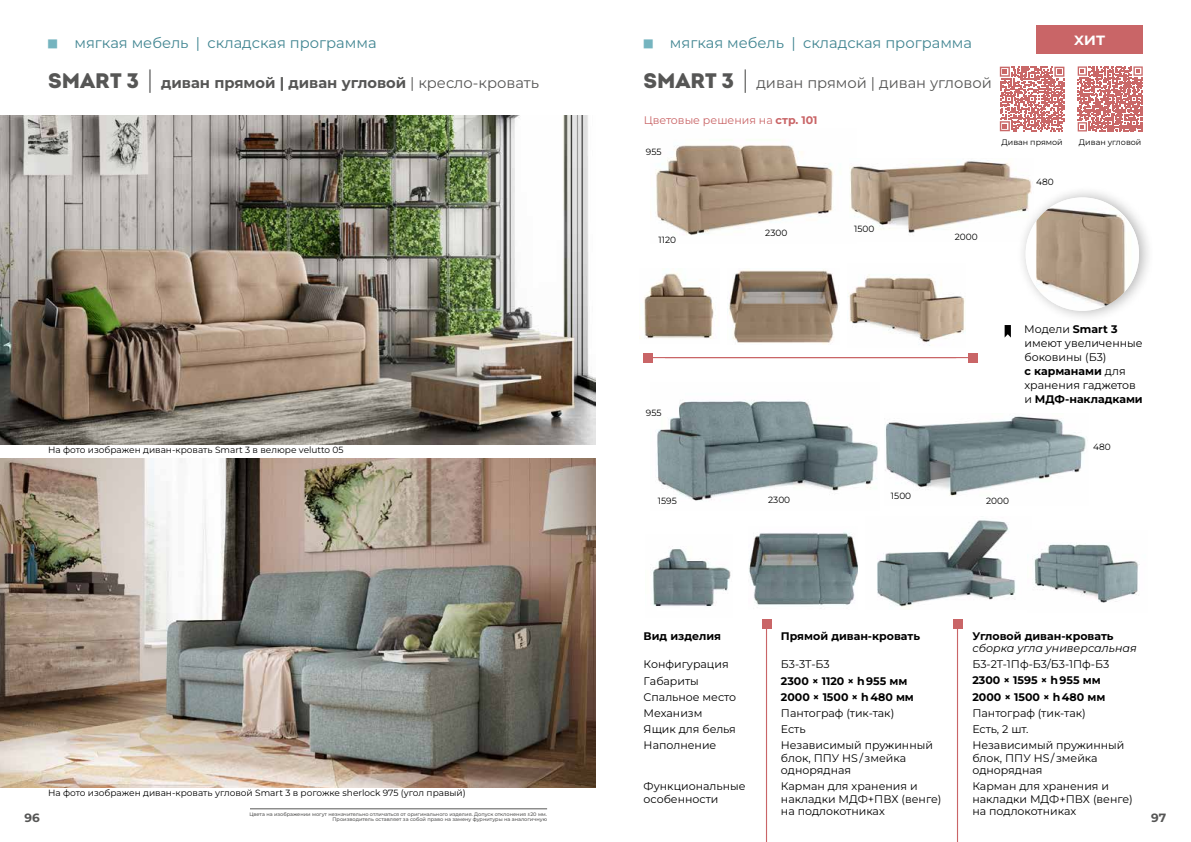
<style>
.page{position:relative;width:1191px;height:842px;background:#fff}
.page>*{position:absolute;margin:0;border:0;box-sizing:border-box;transform-origin:0 0}
.t1{font:600 17.6px "Montserrat";color:#fff}
.t2{font:14.7px "Montserrat";color:#428692}
.t3{font:700 14.7px "Montserrat";color:#565655}
.t4{font:14.7px "Montserrat";color:#565655}
.t5{font:700 12px "Montserrat";color:#565655}
.t6{font:11px/16.2px "Montserrat";color:#000}
.t7{font:700 11px/16.2px "Montserrat";color:#000}
.t8{font:11px "Montserrat";color:#c96567}
.t9{font:italic 11px "Montserrat";color:#000}
.t10{font:9px "Montserrat";color:#000}
.t11{font:8px "Montserrat";color:#000}
.t12{font:500 5px/5.7px "Montserrat";color:#565655;text-align:right}
.s1{font-size:23px;color:#75b4bf}
.s2{font-family:"Intro Demo Black CAPS";font-weight:400;font-size:21px}
.s3{font-weight:300;font-size:25px}
.s4{font-weight:400}
.s5{font-family:"Intro Demo Black CAPS";font-size:21px}
.s6{font-weight:700}
</style>
<div class="page">
<img style="left:0;top:115px;width:595px;height:329px">
<img style="left:0;top:458px;width:595px;height:329px">
<img style="left:655px;top:145px;width:179px;height:91px">
<img style="left:657px;top:400px;width:221px;height:101px">
<img style="left:639px;top:268px;width:75px;height:71px">
<img style="left:849px;top:274px;width:116px;height:72px">
<img style="left:849px;top:160px;width:182px;height:73px">
<img style="left:885px;top:416px;width:201px;height:81px">
<img style="left:727px;top:270px;width:111px;height:74px">
<hr style="left:766px;top:624px;width:1px;height:218px;background:#c96567">
<div style="left:762px;top:619px;width:9px;height:10px;background:#c96567"></div>
<hr style="left:957px;top:624px;width:1px;height:218px;background:#c96567">
<div style="left:953px;top:619px;width:9px;height:10px;background:#c96567"></div>
<svg style="left:1004px;top:325px;width:7px;height:13px"></svg>
<div style="left:1015px;top:185px;width:139px;height:138px;background:#000;opacity:.3"></div>
<img style="left:1025px;top:197px;width:114px;height:114px;border-radius:57px">
<img style="left:652px;top:549px;width:79px;height:57px">
<img style="left:749px;top:532px;width:108px;height:74px">
<img style="left:877px;top:520px;width:139px;height:87px">
<img style="left:1034px;top:543px;width:106px;height:60px">
<hr style="left:648px;top:357px;width:308px;height:1px;background:#c96567">
<div style="left:644px;top:353px;width:9px;height:9px;background:#c96567"></div>
<hr style="left:665px;top:357px;width:307px;height:1px;background:#c96567">
<div style="left:968px;top:353px;width:9px;height:9px;background:#c96567"></div>
<div style="left:1075px;top:64px;width:70px;height:70px;background:linear-gradient(to right,#fff,#fff)"></div>
<svg style="left:1077px;top:66px;width:65px;height:66px"></svg>
<svg style="left:1000px;top:66px;width:65px;height:66px"></svg>
<svg style="left:999px;top:67px;width:65px;height:64px"></svg>
<div style="left:1036px;top:26px;width:106px;height:28px;background:#c96567"></div>
<hr style="left:250px;top:808px;width:297px;height:1px;background:#565655">
<h2 class="t2" style="left:46px;top:32px;width:332px"><span class="s1">■</span> мягкая мебель | cкладская программа</h2>
<h2 class="t3" style="left:48px;top:72px;width:492px"><span class="s2">SMART 3</span> <span class="s3">|</span> диван прямой | диван угловой <span class="s4">| кресло-кровать</span></h2>
<p class="t10" style="left:48px;top:444px;width:297px">На фото изображен диван-кровать Smart 3 в велюре velutto 05</p>
<h2 class="t2" style="left:641px;top:32px;width:332px"><span class="s1">■</span> мягкая мебель | cкладская программа</h2>
<h2 class="t4" style="left:643px;top:73px;width:350px"><span class="s5">SMART 3</span> <span class="s3">|</span> диван прямой | диван угловой</h2>
<p class="t8" style="left:643px;top:112px;width:175px">Цветовые решения на <span class="s6">стр. 101</span></p>
<p class="t10" style="left:646px;top:145px;width:17px">955</p>
<h1 class="t1" style="left:1074px;top:26px;width:33px">хит</h1>
<p class="t11" style="left:1001px;top:136px;width:63px">Диван прямой</p>
<p class="t11" style="left:1079px;top:136px;width:64px">Диван угловой</p>
<p class="t10" style="left:1036px;top:175px;width:19px">480</p>
<p class="t10" style="left:658px;top:234px;width:19px">1120</p>
<p class="t10" style="left:765px;top:227px;width:24px">2300</p>
<p class="t10" style="left:854px;top:223px;width:22px">1500</p>
<p class="t10" style="left:954px;top:231px;width:24px">2000</p>
<p class="t10" style="left:646px;top:406px;width:17px">955</p>
<p class="t6" style="left:1024px;top:322px;width:120px;line-height:14px">Модели <span class="s6">Smart 3 </span>имеют увеличенные боковины (Б3)<br><span class="s6">с карманами</span> для хранения гаджетов и <span class="s6">МДФ-накладками</span></p>
<p class="t10" style="left:1093px;top:440px;width:19px">480</p>
<p class="t10" style="left:658px;top:495px;width:20px">1595</p>
<p class="t10" style="left:768px;top:493px;width:24px">2300</p>
<p class="t10" style="left:891px;top:489px;width:22px">1500</p>
<p class="t10" style="left:986px;top:494px;width:24px">2000</p>
<p class="t7" style="left:972px;top:627px;width:143px">Угловой диван-кровать</p>
<p class="t9" style="left:972px;top:641px;width:166px">сборка угла универсальная</p>
<p class="t6" style="left:972px;top:656px;width:138px">Б3-2Т-1Пф-Б3/Б3-1Пф-Б3</p>
<p class="t7" style="left:972px;top:672px;width:134px">2300 × 1595 × h 955 мм<br>2000 × 1500 × h 480 мм</p>
<p class="t6" style="left:972px;top:704px;width:154px">Пантограф (тик-так)<br>Есть, 2 шт.<br>Независимый пружинный</p>
<p class="t6" style="left:972px;top:751px;width:127px;line-height:12.5px">блок, ППУ HS / змейка однорядная</p>
<p class="t6" style="left:972px;top:780px;width:162px;line-height:12.5px">Карман для хранения и накладки МДФ+ПВХ (венге) на подлокотниках</p>
<p class="t7" style="left:781px;top:627px;width:141px">Прямой диван-кровать</p>
<p class="t6" style="left:781px;top:656px;width:50px">Б3-3Т-Б3</p>
<p class="t7" style="left:781px;top:672px;width:134px">2300 × 1120 × h 955 мм<br>2000 × 1500 × h 480 мм</p>
<p class="t6" style="left:781px;top:704px;width:154px">Пантограф (тик-так)<br>Есть<br>Независимый пружинный</p>
<p class="t6" style="left:781px;top:751px;width:127px;line-height:12.5px">блок, ППУ HS / змейка однорядная</p>
<p class="t6" style="left:781px;top:780px;width:162px;line-height:12.5px">Карман для хранения и накладки МДФ+ПВХ (венге) на подлокотниках</p>
<p class="t7" style="left:643px;top:627px;width:79px">Вид изделия</p>
<p class="t6" style="left:643px;top:656px;width:94px">Конфигурация<br>Габариты<br>Спальное место<br>Механизм<br>Ящик для белья<br>Наполнение</p>
<p class="t6" style="left:643px;top:780px;width:103px;line-height:12.5px">Функциональные особенности</p>
<p class="t10" style="left:48px;top:787px;width:419px">На фото изображен диван-кровать угловой Smart 3 в рогожке sherlock 975 (угол правый)</p>
<p class="t12" style="left:249px;top:811px;width:299px">Цвета на изображении могут незначительно отличаться от оригинального изделия. Допуск отклонения ±20 мм.<br>Производитель оставляет за собой право на замену фурнитуры на аналогичную</p>
<p class="t5" style="left:24px;top:809px;width:17px">96</p>
<p class="t5" style="left:1151px;top:809px;width:17px">97</p>
</div>
